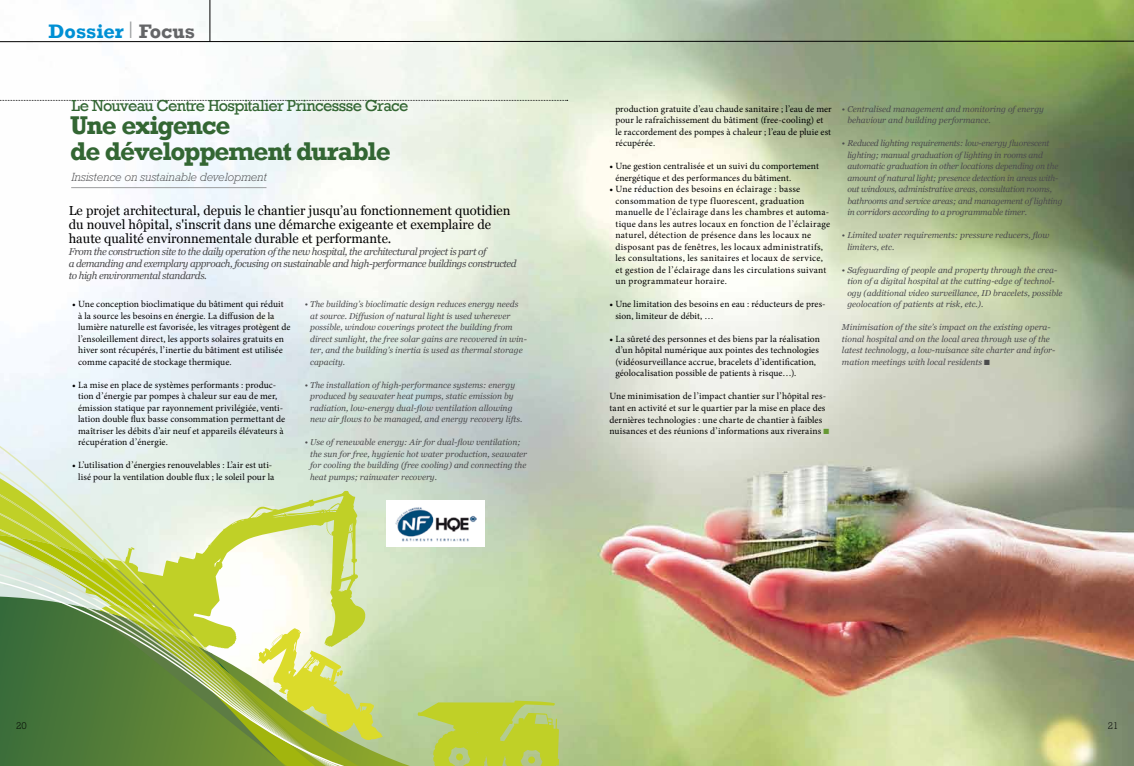
<style>
.page{position:relative;width:1134px;height:766px;background:#fff}
.page>*{position:absolute;margin:0;border:0;box-sizing:border-box;transform-origin:0 0}
.t1{font:700 26.3px/26px "Rockwell";letter-spacing:-.045em;color:#363}
.t2{font:700 20px "Rockwell";color:#0090d4}
.t3{font:16.3px "Rockwell";letter-spacing:-.04em;color:#363}
.t4{font:13px/14px "Georgia";color:#000}
.t5{font:italic 300 12px "Rockwell";color:#4b4b4d}
.t6{font:italic 10px/12px "Georgia";letter-spacing:-.04em;color:#4b4b4d}
.t7{font:300 10px "Rockwell";color:#000}
.t8{font:9.5px/11.5px "Minion Pro";letter-spacing:.01em;color:#000}
.t9{font:9.5px/11.5px "Minion Pro";letter-spacing:.03em;color:#000}
.t10{font:italic 8.5px/11.5px "Georgia";color:#4b4b4d}
.t11{font:italic 8.5px/11.5px "Georgia";letter-spacing:-.02em;color:#4b4b4d}
.s1{font-family:"Limerick";font-weight:300;color:#9c9e9f}
.s2{color:#646567}
.s3{color:#693}
</style>
<div class="page">
<img style="left:0;top:0;width:1134px;height:765px">
<svg style="left:0;top:41px;width:1134px;height:1px"></svg>
<hr style="left:71px;top:187px;width:195px;height:1px;background:#9c9e9f">
<svg style="left:0;top:100px;width:568px;height:1px"></svg>
<hr style="left:210px;top:0;width:1px;height:42px;background:#000">
<svg style="left:0;top:411px;width:209px;height:48px;background:#e8f2f5"></svg>
<svg style="left:0;top:435px;width:199px;height:24px;background:#e7f1f1"></svg>
<svg style="left:0;top:459px;width:567px;height:307px;background:#d4e0b8"></svg>
<svg style="left:0;top:569px;width:567px;height:196px;background:#a2ba71"></svg>
<div style="left:386px;top:500px;width:99px;height:46px;background:#fff"></div>
<img style="left:395px;top:507px;width:82px;height:34px">
<h2 class="t2" style="left:49px;top:19px;width:148px">Dossier <span class="s1">l</span> <span class="s2">Focus</span></h2>
<h3 class="t3" style="left:72px;top:96px;width:338px">Le Nouveau Centre Hospitalier Princessse Grace</h3>
<h1 class="t1" style="left:70px;top:112px;width:322px">Une exigence<br>de développement durable</h1>
<p class="t5" style="left:71px;top:170px;width:197px">Insistence on sustainable development</p>
<h3 class="t4" style="left:69px;top:202px;width:443px">Le projet architectural, depuis le chantier jusqu’au fonctionnement quotidien du nouvel hôpital, s'inscrit dans une démarche exigeante et exemplaire de haute qualité environnementale durable et performante.</h3>
<p class="t6" style="left:69px;top:245px;width:449px">From the construction site to the daily operation of the new hospital, the architectural project is part of<br>a demanding and exemplary approach, focusing on sustainable and high-performance buildings constructed to high environmental standards.</p>
<p class="t8" style="left:78px;top:298px;width:214px;text-indent:-6px">• Une conception bioclimatique du bâtiment qui réduit<br>à la source les besoins en énergie. La diffusion de la lumière naturelle est favorisée, les vitrages protègent de l’ensoleillement direct, les apports solaires gratuits en hiver sont récupérés, l’inertie du bâtiment est utilisée comme capacité de stockage thermique.</p>
<p class="t8" style="left:78px;top:379px;width:209px;text-indent:-6px">• La mise en place de systèmes performants : produc&shy;tion d’énergie par pompes à chaleur sur eau de mer, émission statique par rayonnement privilégiée, venti&shy;lation double flux basse consommation permettant de maîtriser les débits d’air neuf et appareils élévateurs à récupération d’énergie.</p>
<p class="t8" style="left:72px;top:459px;width:204px;text-align:right">• L’utilisation d’énergies renouvelables : L’air est uti&shy;lisé pour la ventilation double flux ; le soleil pour la</p>
<p class="t10" style="left:310px;top:298px;width:218px;text-indent:-5px">• The building’s bioclimatic design reduces energy needs at source. Diffusion of natural light is used wherever possible, window coverings protect the building from direct sunlight, the free solar gains are recovered in win&shy;ter, and the building’s inertia is used as thermal storage capacity.</p>
<p class="t10" style="left:310px;top:378px;width:214px;text-indent:-5px">• The installation of high-performance systems: energy produced by seawater heat pumps, static emission by radiation, low-energy dual-flow ventilation allowing new air flows to be managed, and energy recovery lifts.</p>
<p class="t10" style="left:310px;top:436px;width:219px;text-indent:-5px">• Use of renewable energy: Air for dual-flow ventilation; the sun for free, hygienic hot water production, seawater for cooling the building (free cooling) and connecting the heat pumps; rainwater recovery.</p>
<p class="t8" style="left:615px;top:103px;width:218px">production gratuite d’eau chaude sanitaire ; l’eau de mer pour le rafraîchissement du bâtiment (free-cooling) et le raccordement des pompes à chaleur ; l’eau de pluie est récupérée.</p>
<p class="t8" style="left:615px;top:160px;width:205px;text-indent:-6px">• Une gestion centralisée et un suivi du comportement énergétique et des performances du bâtiment.</p>
<p class="t9" style="left:615px;top:183px;width:216px;text-indent:-6px">• Une réduction des besoins en éclairage : basse consommation de type fluorescent, graduation manuelle de l’éclairage dans les chambres et automa&shy;tique dans les autres locaux en fonction de l’éclairage naturel, détection de présence dans les locaux ne disposant pas de fenêtres, les locaux administratifs, les consultations, les sanitaires et locaux de service, et gestion de l’éclairage dans les circulations suivant un programmateur horaire.</p>
<p class="t8" style="left:615px;top:298px;width:212px;text-indent:-6px">• Une limitation des besoins en eau : réducteurs de pres&shy;sion, limiteur de débit, …</p>
<p class="t8" style="left:615px;top:333px;width:206px;text-indent:-6px">• La sûreté des personnes et des biens par la réalisation d’un hôpital numérique aux pointes des technologies (vidéosurveillance accrue, bracelets d’identification, géolocalisation possible de patients à risque…).</p>
<p class="t8" style="left:609px;top:390px;width:221px">Une minimisation de l’impact chantier sur l’hôpital res&shy;tant en activité et sur le quartier par la mise en place des dernières technologies : une charte de chantier à faibles nuisances et des réunions d’informations aux riverains <span class="s3">■</span></p>
<p class="t10" style="left:847px;top:103px;width:198px;text-indent:-5px">• Centralised management and monitoring of energy behaviour and building performance.</p>
<p class="t11" style="left:847px;top:137px;width:217px;text-indent:-5px">• Reduced lighting requirements: low-energy fluorescent lighting; manual graduation of lighting in rooms and automatic graduation in other locations depending on the amount of natural light; presence detection in areas with&shy;out windows, administrative areas, consultation rooms, bathrooms and service areas; and management of lighting in corridors according to a programmable timer.</p>
<p class="t10" style="left:847px;top:229px;width:203px;text-indent:-5px">• Limited water requirements: pressure reducers, flow limiters, etc.</p>
<p class="t10" style="left:847px;top:264px;width:217px;text-indent:-5px">• Safeguarding of people and property through the crea&shy;tion of a digital hospital at the cutting-edge of technol&shy;ogy (additional video surveillance, ID bracelets, possible geolocation of patients at risk, etc.).</p>
<p class="t10" style="left:842px;top:321px;width:215px">Minimisation of the site’s impact on the existing opera&shy;tional hospital and on the local area through use of the latest technology, a low-nuisance site charter and infor&shy;mation meetings with local residents ■</p>
<p class="t7" style="left:16px;top:720px;width:12px">20</p>
<p class="t7" style="left:1108px;top:720px;width:12px">21</p>
</div>
